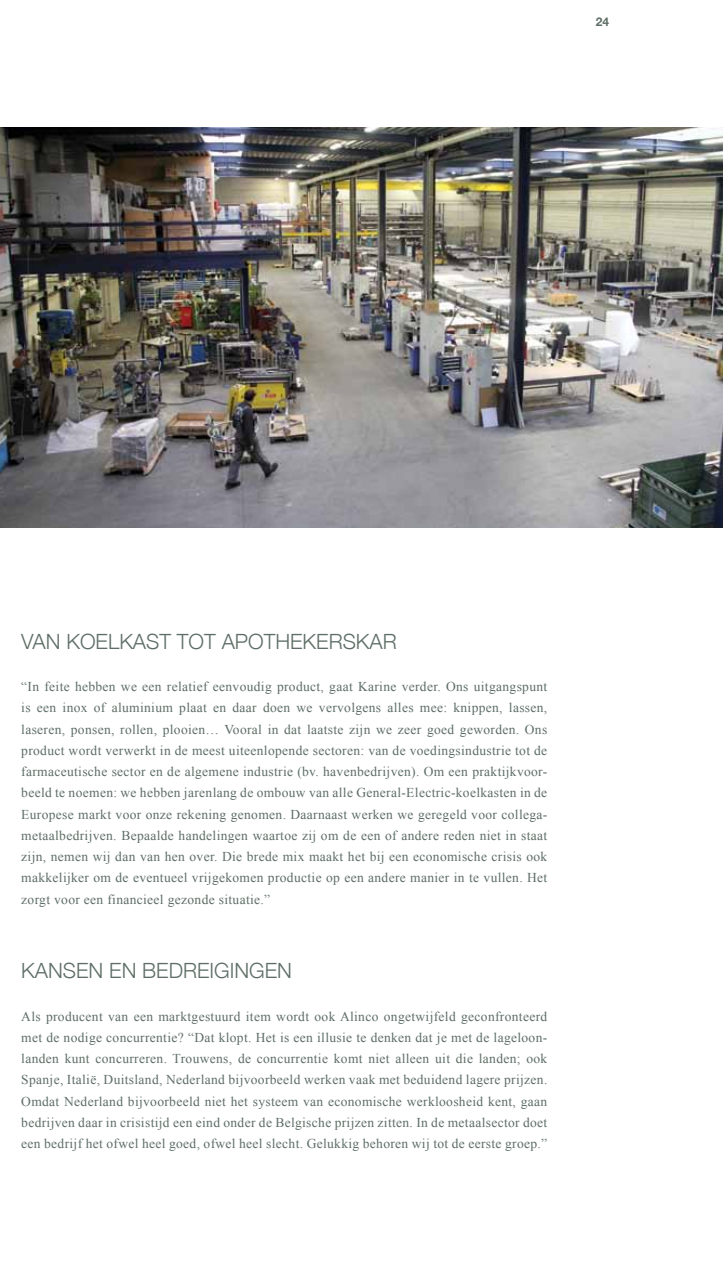
<style>
.page{position:relative;width:723px;height:1263px;background:#fff}
.page>*{position:absolute;margin:0;border:0;box-sizing:border-box;transform-origin:0 0}
.t1{font:300 21px "Helvetica Neue";color:#5e6e66}
.t2{font:13.5px/21.3px "Times New Roman";letter-spacing:.025em;color:#5e6e66;text-align:justify}
.t3{font:700 12px "Helvetica Neue";color:#5e6e66}
</style>
<div class="page">
<img style="left:0;top:128px;width:723px;height:399px">
<p class="t3" style="left:596px;top:14px;width:15px">24</p>
<h1 class="t1" style="left:21px;top:628px;width:377px">VAN KOELKAST TOT APOTHEKERSKAR</h1>
<p class="t2" style="left:21px;top:676px;width:528px">“In feite hebben we een relatief eenvoudig product, gaat Karine verder. Ons uitgangspunt is een inox of aluminium plaat en daar doen we vervolgens alles mee: knippen, lassen, laseren, ponsen, rollen, plooien… Vooral in dat laatste zijn we zeer goed geworden. Ons product wordt verwerkt in de meest uiteenlopende sectoren: van de voedingsindustrie tot de farmaceutische sector en de algemene industrie (bv. havenbedrijven). Om een praktijkvoor&shy;beeld te noemen: we hebben jarenlang de ombouw van alle General-Electric-koelkasten in de Europese markt voor onze rekening genomen. Daarnaast werken we geregeld voor collega&shy;metaalbedrijven. Bepaalde handelingen waartoe zij om de een of andere reden niet in staat zijn, nemen wij dan van hen over. Die brede mix maakt het bij een economische crisis ook makkelijker om de eventueel vrijgekomen productie op een andere manier in te vullen. Het zorgt voor een financieel gezonde situatie.”</p>
<h1 class="t1" style="left:21px;top:958px;width:269px">KANSEN EN BEDREIGINGEN</h1>
<p class="t2" style="left:21px;top:1005px;width:528px">Als producent van een marktgestuurd item wordt ook Alinco ongetwijfeld geconfronteerd met de nodige concurrentie? “Dat klopt. Het is een illusie te denken dat je met de lageloon&shy;landen kunt concurreren. Trouwens, de concurrentie komt niet alleen uit die landen; ook Spanje, Italië, Duitsland, Nederland bijvoorbeeld werken vaak met beduidend lagere prijzen.<br>Omdat Nederland bijvoorbeeld niet het systeem van economische werkloosheid kent, gaan bedrijven daar in crisistijd een eind onder de Belgische prijzen zitten. In de metaalsector doet een bedrijf het ofwel heel goed, ofwel heel slecht. Gelukkig behoren wij tot de eerste groep.”</p>
</div>
